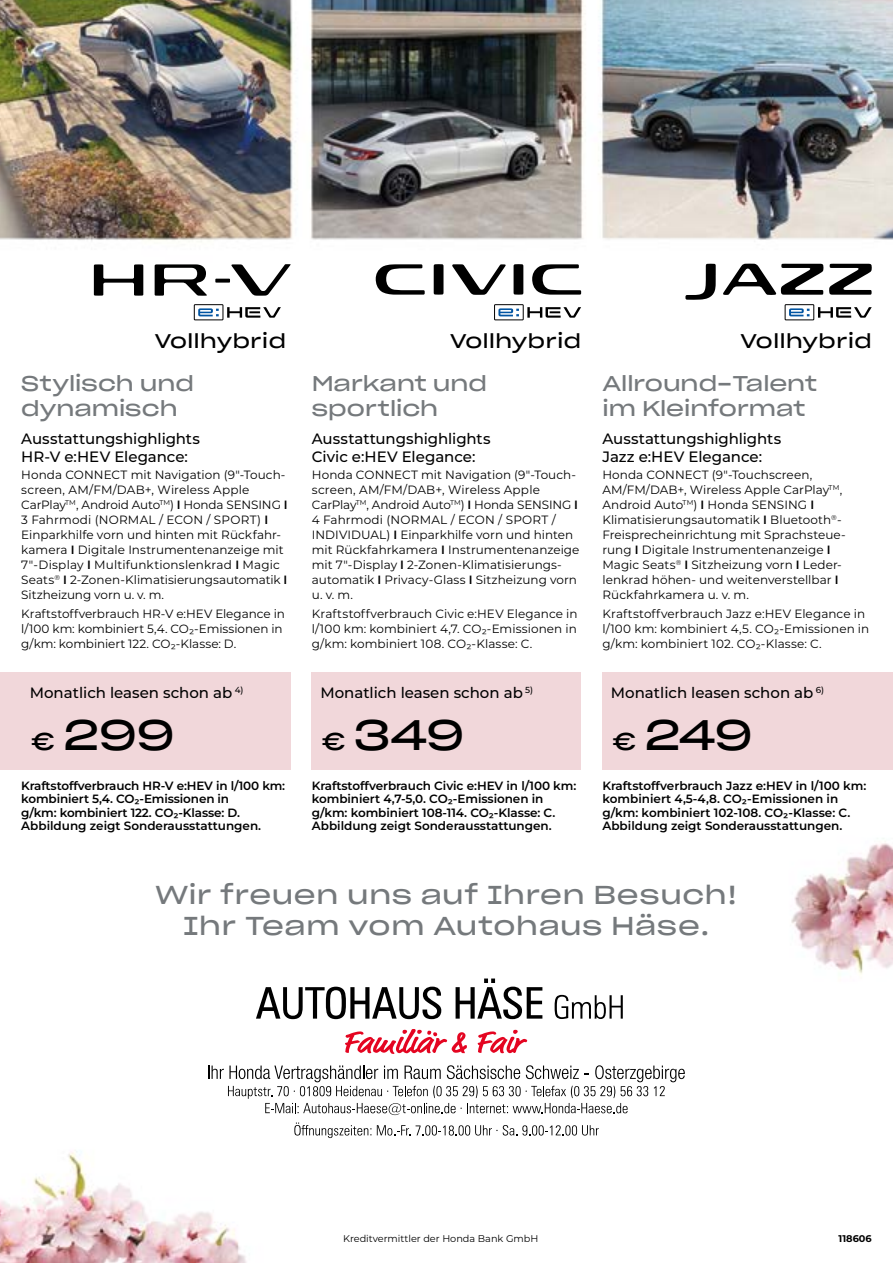
<style>
.page{position:relative;width:893px;height:1263px;background:#fff}
.page>*{position:absolute;margin:0;border:0;box-sizing:border-box;transform-origin:0 0}
.t1{font:42px "Sharp Grotesk Book 25";color:#000}
.t2{font:25.5px/30.6px "Sharp Grotesk Book 25";letter-spacing:.025em;color:#75797c;text-align:center}
.t3{font:21px/25.2px "Sharp Grotesk Book 25";color:#75797c}
.t4{font:19.5px "Sharp Grotesk Book 25";letter-spacing:.03em;color:#000}
.t5{font:500 15px/18px "Montserrat";color:#000}
.t6{font:12px/15px "Montserrat";letter-spacing:.005em;color:#000}
.t7{font:600 12px/13.5px "Montserrat";letter-spacing:-.005em;color:#000}
.t8{font:9.75px "Montserrat";color:#000}
.t9{font:700 9.75px "Montserrat";color:#000}
.s1{font-weight:600}
.s2{font-size:24px}
</style>
<div class="page">
<img style="left:0;top:0;width:893px;height:1263px">
<svg style="left:256px;top:986px;width:185px;height:33px"></svg>
<svg style="left:456px;top:978px;width:86px;height:41px"></svg>
<svg style="left:555px;top:995px;width:68px;height:24px"></svg>
<svg style="left:345px;top:1029px;width:122px;height:25px"></svg>
<svg style="left:478px;top:1030px;width:49px;height:23px"></svg>
<svg style="left:208px;top:1065px;width:477px;height:50px"></svg>
<svg style="left:294px;top:1122px;width:77px;height:16px"></svg>
<svg style="left:377px;top:1125px;width:33px;height:10px"></svg>
<svg style="left:416px;top:1125px;width:183px;height:10px"></svg>
<div style="left:312px;top:672px;width:269px;height:98px;background:#f1d7da"></div>
<div style="left:602px;top:672px;width:291px;height:98px;background:#f1d7da"></div>
<div style="left:0;top:672px;width:291px;height:98px;background:#f1d7da"></div>
<div style="left:194px;top:305px;width:29px;height:15px;background:#fff"></div>
<div style="left:194px;top:304px;width:29px;height:16px;border:1px solid #000"></div>
<svg style="left:198px;top:308px;width:21px;height:8px"></svg>
<svg style="left:227px;top:307px;width:54px;height:11px"></svg>
<svg style="left:434px;top:264px;width:9px;height:31px"></svg>
<svg style="left:514px;top:264px;width:9px;height:31px"></svg>
<svg style="left:452px;top:264px;width:54px;height:31px"></svg>
<svg style="left:376px;top:264px;width:49px;height:31px"></svg>
<svg style="left:532px;top:264px;width:49px;height:31px"></svg>
<svg style="left:829px;top:264px;width:43px;height:31px"></svg>
<svg style="left:723px;top:264px;width:100px;height:31px"></svg>
<svg style="left:685px;top:264px;width:31px;height:36px"></svg>
<svg style="left:155px;top:264px;width:52px;height:32px"></svg>
<svg style="left:94px;top:264px;width:49px;height:32px"></svg>
<svg style="left:215px;top:264px;width:76px;height:32px"></svg>
<div style="left:495px;top:305px;width:28px;height:15px;background:#fff"></div>
<div style="left:494px;top:304px;width:29px;height:16px;border:1px solid #000"></div>
<svg style="left:498px;top:308px;width:21px;height:8px"></svg>
<svg style="left:527px;top:307px;width:54px;height:11px"></svg>
<svg style="left:785px;top:305px;width:29px;height:15px"></svg>
<div style="left:785px;top:304px;width:29px;height:16px;border:1px solid #000"></div>
<svg style="left:789px;top:308px;width:20px;height:8px"></svg>
<svg style="left:818px;top:307px;width:54px;height:11px"></svg>
<h3 class="t4" style="left:155px;top:324px;width:133px">Vollhybrid</h3>
<h3 class="t4" style="left:450px;top:324px;width:133px">Vollhybrid</h3>
<h3 class="t4" style="left:741px;top:324px;width:133px">Vollhybrid</h3>
<h3 class="t3" style="left:21px;top:369px;width:174px">Stylisch und dynamisch</h3>
<p class="t5" style="left:21px;top:429px;width:180px">Ausstattungshighlights<br>HR-V e:HEV Elegance:</p>
<p class="t6" style="left:21px;top:466px;width:268px">Honda CONNECT mit Navigation (9"-Touch&shy;screen, AM/FM/DAB+, Wireless Apple CarPlay<sup>TM</sup>, Android Auto<sup>TM</sup>) <span class="s1">I</span> Honda SENSING <span class="s1">I </span>3 Fahrmodi (NORMAL / ECON / SPORT) <span class="s1">I </span>Einparkhilfe vorn und hinten mit Rückfahr&shy;kamera <span class="s1">I</span> Digitale Instrumentenanzeige mit 7"-Display <span class="s1">I</span> Multifunktionslenkrad <span class="s1">I</span> Magic Seats<sup>®</sup> <span class="s1">I</span> 2-Zonen-Klimatisierungsautomatik <span class="s1">I </span>Sitzheizung vorn u. v. m.</p>
<p class="t6" style="left:21px;top:606px;width:265px">Kraftstoffverbrauch HR-V e:HEV Elegance in l/100 km: kombiniert 5,4. CO₂-Emissionen in g/km: kombiniert 122. CO₂-Klasse: D.</p>
<p class="t5" style="left:30px;top:683px;width:215px">Monatlich leasen schon ab <sup>4)</sup></p>
<h1 class="t1" style="left:32px;top:699px;width:144px"><span class="s2">€</span> 299</h1>
<h3 class="t3" style="left:312px;top:369px;width:177px">Markant und sportlich</h3>
<p class="t5" style="left:312px;top:429px;width:180px">Ausstattungshighlights<br>Civic e:HEV Elegance:</p>
<p class="t6" style="left:312px;top:466px;width:269px">Honda CONNECT mit Navigation (9"-Touch&shy;screen, AM/FM/DAB+, Wireless Apple CarPlay<sup>TM</sup>, Android Auto<sup>TM</sup>) <span class="s1">I</span> Honda SENSING <span class="s1">I </span>4 Fahrmodi (NORMAL / ECON / SPORT / INDIVIDUAL) <span class="s1">I</span> Einparkhilfe vorn und hinten mit Rückfahrkamera <span class="s1">I</span> Instrumentenanzeige mit 7"-Display <span class="s1">I</span> 2-Zonen-Klimatisierungs&shy;automatik <span class="s1">I</span> Privacy-Glass <span class="s1">I</span> Sitzheizung vorn u. v. m.</p>
<p class="t6" style="left:312px;top:606px;width:267px;text-align:justify">Kraftstoffverbrauch Civic e:HEV Elegance in l/100 km: kombiniert 4,7. CO₂-Emissionen in g/km: kombiniert 108. CO₂-Klasse: C.</p>
<p class="t5" style="left:320px;top:683px;width:214px">Monatlich leasen schon ab <sup>5)</sup></p>
<h1 class="t1" style="left:322px;top:699px;width:143px"><span class="s2">€</span> 349</h1>
<h3 class="t3" style="left:602px;top:369px;width:216px">Allround-Talent im Kleinformat</h3>
<p class="t5" style="left:602px;top:429px;width:180px">Ausstattungshighlights<br>Jazz e:HEV Elegance:</p>
<p class="t6" style="left:602px;top:466px;width:245px">Honda CONNECT (9"-Touchscreen, AM/FM/DAB+, Wireless Apple CarPlay<sup>TM</sup>, Android Auto<sup>TM</sup>) <span class="s1">I</span> Honda SENSING <span class="s1">I </span>Klimatisierungsautomatik <span class="s1">I</span> Bluetooth<sup>®</sup>- Freisprecheinrichtung mit Sprachsteue&shy;rung <span class="s1">I</span> Digitale Instrumentenanzeige <span class="s1">I </span>Magic Seats<sup>®</sup> <span class="s1">I</span> Sitzheizung vorn <span class="s1">I</span> Leder&shy;lenkrad höhen- und weitenverstellbar <span class="s1">I </span>Rückfahrkamera u. v. m.</p>
<p class="t6" style="left:602px;top:606px;width:268px">Kraftstoffverbrauch Jazz e:HEV Elegance in l/100 km: kombiniert 4,5. CO₂-Emissionen in g/km: kombiniert 102. CO₂-Klasse: C.</p>
<p class="t5" style="left:611px;top:683px;width:215px">Monatlich leasen schon ab <sup>6)</sup></p>
<h1 class="t1" style="left:613px;top:699px;width:141px"><span class="s2">€</span> 249</h1>
<p class="t7" style="left:21px;top:778px;width:265px">Kraftstoffverbrauch HR-V e:HEV in l/100 km: kombiniert 5,4. CO₂-Emissionen in<br>g/km: kombiniert 122. CO₂-Klasse: D.<br>Abbildung zeigt Sonderausstattungen.</p>
<p class="t7" style="left:312px;top:778px;width:266px">Kraftstoffverbrauch Civic e:HEV in l/100 km: kombiniert 4,7-5,0. CO₂-Emissionen in g/km: kombiniert 108-114. CO₂-Klasse: C.<br>Abbildung zeigt Sonderausstattungen.</p>
<p class="t7" style="left:602px;top:778px;width:265px">Kraftstoffverbrauch Jazz e:HEV in l/100 km: kombiniert 4,5-4,8. CO₂-Emissionen in g/km: kombiniert 102-108. CO₂-Klasse: C.<br>Abbildung zeigt Sonderausstattungen.</p>
<h2 class="t2" style="left:155px;top:877px;width:584px">Wir freuen uns auf Ihren Besuch!<br>Ihr Team vom Autohaus Häse.</h2>
<p class="t8" style="left:343px;top:1231px;width:197px">Kreditvermittler der Honda Bank GmbH</p>
<p class="t9" style="left:839px;top:1231px;width:35px">118606</p>
</div>
